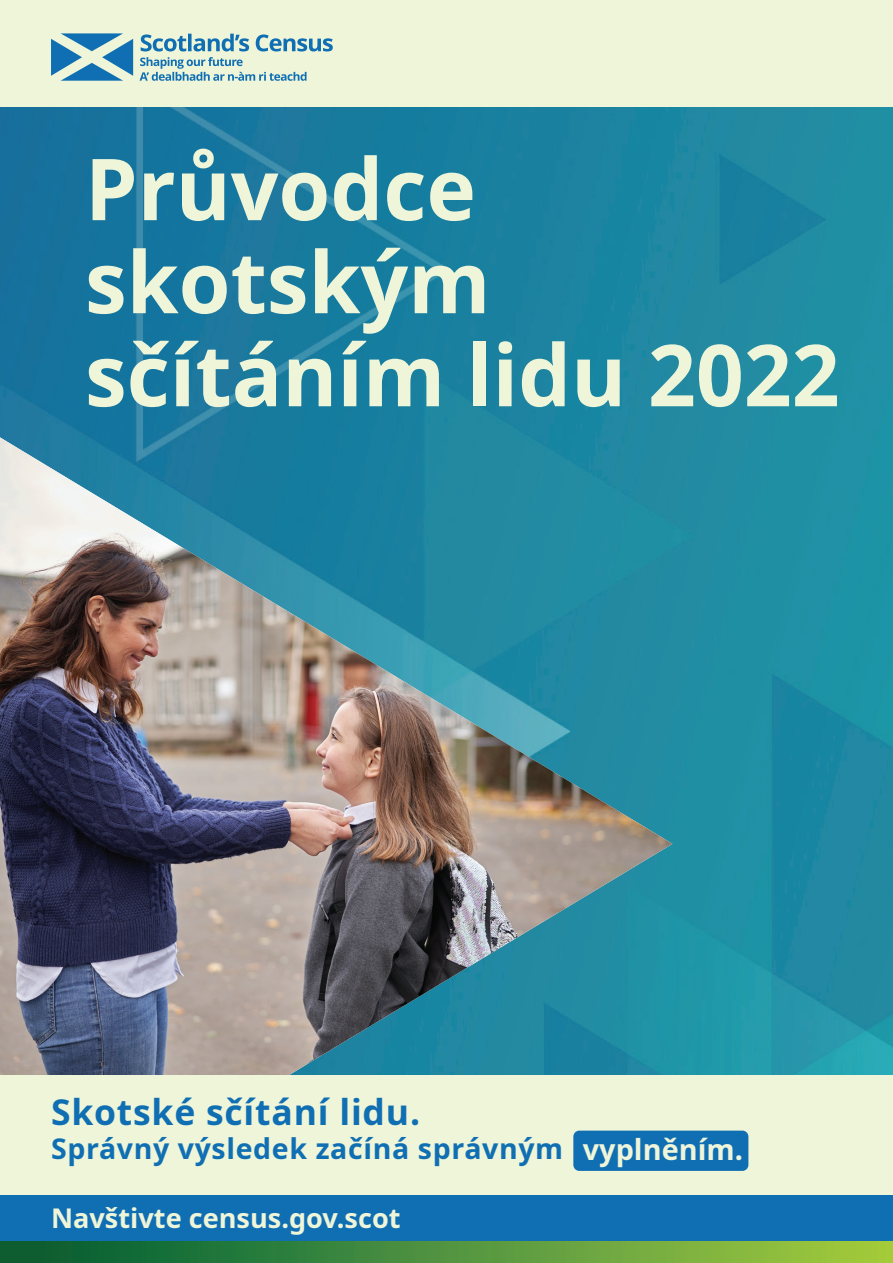
<style>
.page{position:relative;width:893px;height:1263px;background:#fff}
.page>*{position:absolute;margin:0;border:0;box-sizing:border-box;transform-origin:0 0}
.t1{font:700 85.5px/93px "Noto Sans";color:#eef5d9}
.t2{font:700 35.55px "Noto Sans";letter-spacing:.02em;color:#106fb3}
.t3{font:700 28.5px "Noto Sans";letter-spacing:.02em;color:#106fb3}
.t4{font:700 27.15px "Noto Sans";color:#eef5d9}
.s1{font-size:28.8px;color:#eef5d9}
</style>
<div class="page">
<img style="left:0;top:106px;width:893px;height:969px">
<img style="left:0;top:437px;width:672px;height:638px">
<div style="left:0;top:0;width:893px;height:106px;background:#eef5d9"></div>
<svg style="left:141px;top:34px;width:192px;height:17px"></svg>
<svg style="left:51px;top:33px;width:82px;height:48px"></svg>
<svg style="left:140px;top:57px;width:167px;height:24px"></svg>
<div style="left:0;top:1075px;width:893px;height:187px;background:#eef5d9"></div>
<div style="left:0;top:1195px;width:893px;height:67px;background:#106fb3"></div>
<div style="left:0;top:1242px;width:893px;height:21px;background:linear-gradient(to right,#005a37,#a4cc42)"></div>
<div style="left:573px;top:1130px;width:175px;height:41px;background:#106fb3;border-radius:6px"></div>
<h1 class="t1" style="left:85px;top:145px;width:756px">Průvodce skotským sčítáním lidu 2022</h1>
<p class="t2" style="left:51px;top:1087px;width:371px">Skotské sčítání lidu.</p>
<p class="t3" style="left:51px;top:1129px;width:693px">Správný výsledek začíná správným <span class="s1">vyplněním.</span></p>
<p class="t4" style="left:51px;top:1199px;width:351px">Navštivte census.gov.scot</p>
</div>
